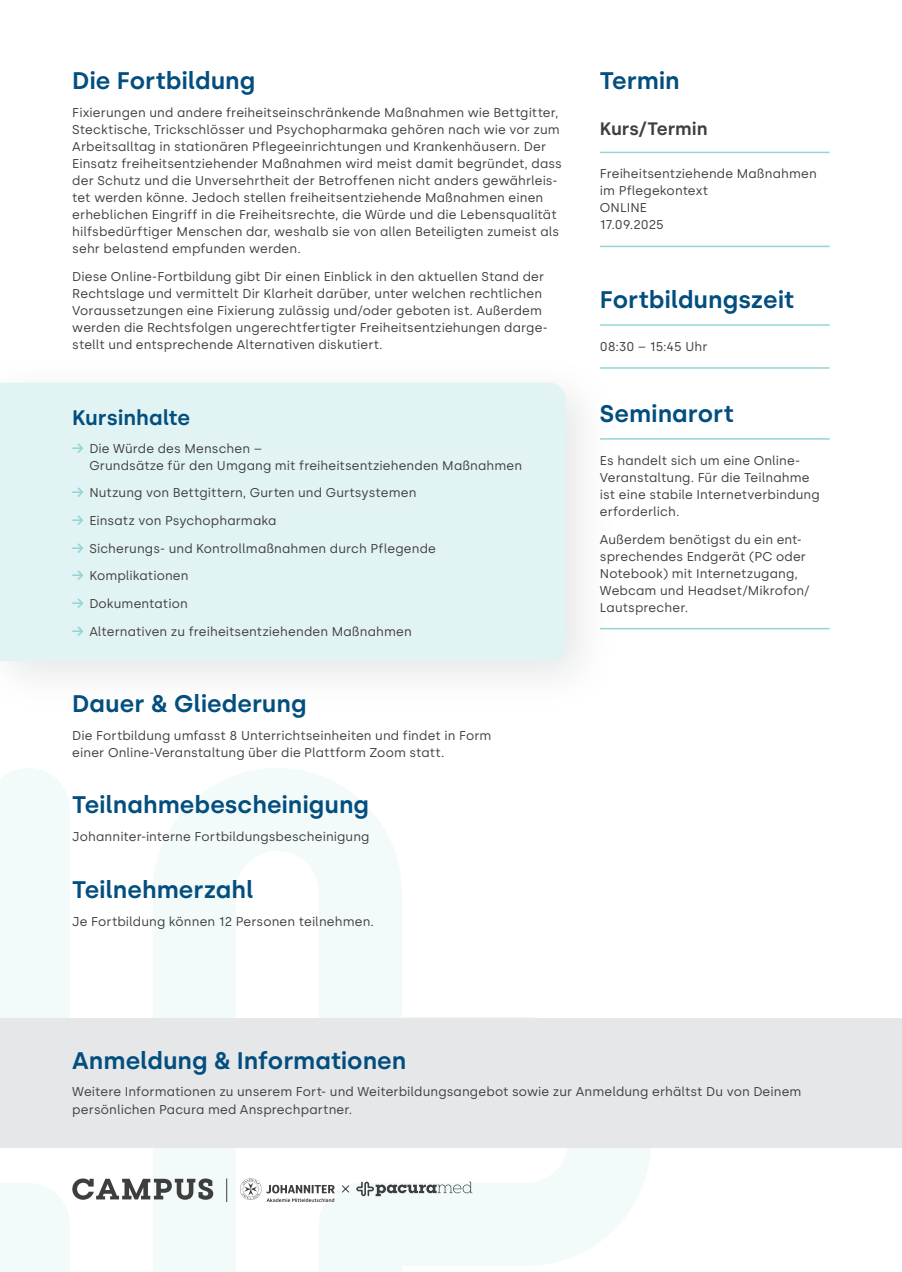
<style>
.page{position:relative;width:902px;height:1272px;background:#fff}
.page>*{position:absolute;margin:0;border:0;box-sizing:border-box;transform-origin:0 0}
.t1{font:600 24px "Silka";color:#024e7e}
.t2{font:600 21px "Silka";color:#024e7e}
.t3{font:600 18px "Silka";color:#3e3e3f}
.t4{font:12.75px/17px "Silka";letter-spacing:.01em;color:#3e3e3f}
</style>
<div class="page">
<svg style="left:0;top:768px;width:651px;height:503px"></svg>
<svg style="left:72px;top:1178px;width:141px;height:21px"></svg>
<svg style="left:226px;top:1178px;width:124px;height:23px"></svg>
<svg style="left:356px;top:1181px;width:116px;height:15px"></svg>
<div style="left:0;top:382px;width:566px;height:279px;background:#e2f3f3"></div>
<div style="left:0;top:1017px;width:901px;height:130px;background:#e6e7e9"></div>
<hr style="left:600px;top:152px;width:229px;height:1px;background:#94d5d7">
<hr style="left:600px;top:246px;width:229px;height:1px;background:#94d5d7">
<hr style="left:600px;top:324px;width:229px;height:2px;background:#94d5d7">
<hr style="left:600px;top:367px;width:229px;height:2px;background:#94d5d7">
<hr style="left:600px;top:438px;width:229px;height:1px;background:#94d5d7">
<hr style="left:600px;top:628px;width:229px;height:1px;background:#94d5d7">
<svg style="left:72px;top:443px;width:12px;height:10px"></svg>
<svg style="left:72px;top:487px;width:12px;height:10px"></svg>
<svg style="left:72px;top:515px;width:12px;height:10px"></svg>
<svg style="left:72px;top:543px;width:12px;height:9px"></svg>
<svg style="left:72px;top:570px;width:12px;height:10px"></svg>
<svg style="left:72px;top:598px;width:12px;height:10px"></svg>
<svg style="left:72px;top:626px;width:12px;height:9px"></svg>
<h1 class="t1" style="left:72px;top:66px;width:184px">Die Fortbildung</h1>
<p class="t4" style="left:72px;top:104px;width:491px">Fixierungen und andere freiheitseinschränkende Maßnahmen wie Bettgitter, Stecktische, Trickschlösser und Psychopharmaka gehören nach wie vor zum Arbeitsalltag in stationären Pflegeeinrichtungen und Krankenhäusern. Der Einsatz freiheitsentziehender Maßnahmen wird meist damit begründet, dass der Schutz und die Unversehrtheit der Betroffenen nicht anders gewährleis&shy;tet werden könne. Jedoch stellen freiheitsentziehende Maßnahmen einen erheblichen Eingriff in die Freiheitsrechte, die Würde und die Lebensqualität hilfsbedürftiger Menschen dar, weshalb sie von allen Beteiligten zumeist als sehr belastend empfunden werden.</p>
<p class="t4" style="left:72px;top:267px;width:477px">Diese Online-Fortbildung gibt Dir einen Einblick in den aktuellen Stand der Rechtslage und vermittelt Dir Klarheit darüber, unter welchen rechtlichen Voraussetzungen eine Fixierung zulässig und/oder geboten ist. Außerdem werden die Rechtsfolgen ungerechtfertigter Freiheitsentziehungen darge&shy;stellt und entsprechende Alternativen diskutiert.</p>
<h2 class="t2" style="left:72px;top:405px;width:119px">Kursinhalte</h2>
<p class="t4" style="left:89px;top:439px;width:434px">Die Würde des Menschen –<br>Grundsätze für den Umgang mit freiheitsentziehenden Maßnahmen</p>
<p class="t4" style="left:89px;top:479px;width:348px;line-height:27.6px">Nutzung von Bettgittern, Gurten und Gurtsystemen Einsatz von Psychopharmaka<br>Sicherungs- und Kontrollmaßnahmen durch Pflegende Komplikationen<br>Dokumentation<br>Alternativen zu freiheitsentziehenden Maßnahmen</p>
<h1 class="t1" style="left:72px;top:689px;width:236px">Dauer &amp; Gliederung</h1>
<p class="t4" style="left:72px;top:726px;width:420px">Die Fortbildung umfasst 8 Unterrichtseinheiten und findet in Form einer Online-Veranstaltung über die Plattform Zoom statt.</p>
<h1 class="t1" style="left:72px;top:790px;width:298px">Teilnahmebescheinigung</h1>
<p class="t4" style="left:72px;top:827px;width:299px">Johanniter-interne Fortbildungsbescheinigung</p>
<h1 class="t1" style="left:72px;top:875px;width:183px">Teilnehmerzahl</h1>
<p class="t4" style="left:72px;top:912px;width:303px">Je Fortbildung können 12 Personen teilnehmen.</p>
<h1 class="t1" style="left:600px;top:66px;width:81px">Termin</h1>
<h3 class="t3" style="left:600px;top:118px;width:109px">Kurs/Termin</h3>
<p class="t4" style="left:600px;top:165px;width:218px">Freiheitsentziehende Maßnahmen im Pflegekontext<br>ONLINE<br>17.09.2025</p>
<h1 class="t1" style="left:600px;top:285px;width:196px">Fortbildungszeit</h1>
<p class="t4" style="left:600px;top:338px;width:109px">08:30 – 15:45 Uhr</p>
<h1 class="t1" style="left:600px;top:399px;width:135px">Seminarort</h1>
<p class="t4" style="left:600px;top:452px;width:221px">Es handelt sich um eine Online-<br>Veranstaltung. Für die Teilnahme ist eine stabile Internetverbindung erforderlich.</p>
<p class="t4" style="left:600px;top:530px;width:212px">Außerdem benötigst du ein ent&shy;sprechendes Endgerät (PC oder<br>Notebook) mit Internetzugang,<br>Webcam und Headset/Mikrofon/<br>Lautsprecher.</p>
<h1 class="t1" style="left:72px;top:1046px;width:335px">Anmeldung &amp; Informationen</h1>
<p class="t4" style="left:72px;top:1083px;width:730px">Weitere Informationen zu unserem Fort- und Weiterbildungsangebot sowie zur Anmeldung erhältst Du von Deinem persönlichen Pacura med Ansprechpartner.</p>
</div>
